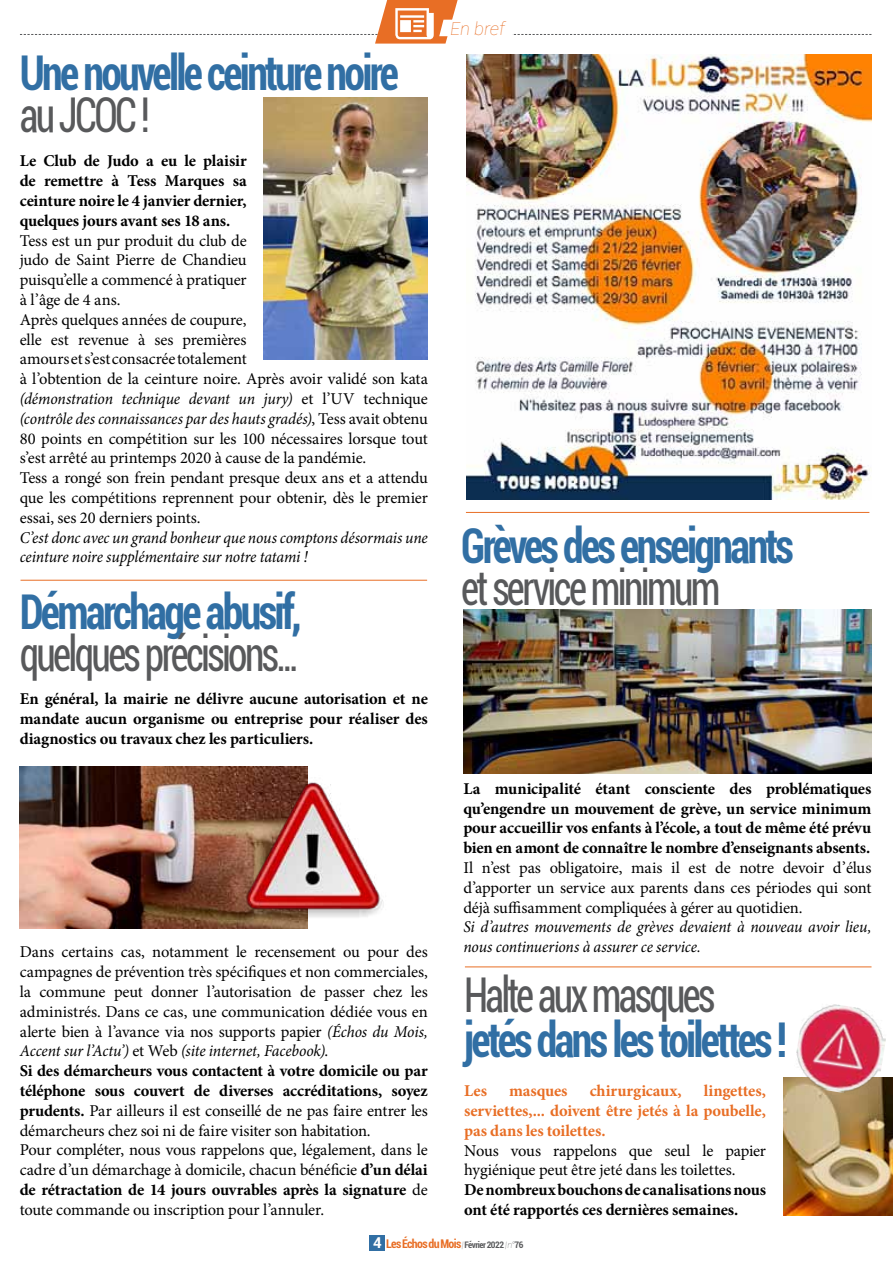
<style>
.page{position:relative;width:893px;height:1263px;background:#fff}
.page>*{position:absolute;margin:0;border:0;box-sizing:border-box;transform-origin:0 0}
.t1{font:700 condensed 48px "Roboto";letter-spacing:-.065em;color:#316fa4;scale:.87 1}
.t2{font:condensed 48px "Roboto";letter-spacing:-.07em;color:#58595b;scale:.82 1}
.t3{font:italic 100 18px "Roboto";color:#e86e25}
.t4{font:16.5px/19.8px "Minion Pro";letter-spacing:-.01em;color:#000}
.t5{font:700 16.5px/19.8px "Minion Pro";letter-spacing:-.01em;color:#000;text-align:justify}
.t6{font:italic 16.5px/19.8px "Minion Pro";letter-spacing:-.01em;color:#000;scale:.95 1}
.t7{font:700 16.5px/19.8px "Minion Pro";letter-spacing:-.01em;color:#e86e25;text-align:justify}
.t8{font:700 condensed 12px "Roboto";letter-spacing:-.06em;color:#e86e25}
.s1{font-style:italic}
.s2{font-weight:700}
.s3{font-stretch:normal;font-size:15px;color:#fff}
.s4{font-weight:100;font-style:italic;font-stretch:normal;font-size:9px;color:#58595b}
.s5{font-size:9px;color:#58595b}
</style>
<div class="page">
<svg style="left:20px;top:0;width:852px;height:44px"></svg>
<div style="left:369px;top:1235px;width:16px;height:15px;background:#316fa4"></div>
<hr style="left:465px;top:966px;width:406px;height:1px;background:#e86e25">
<img style="left:783px;top:1077px;width:110px;height:139px">
<img style="left:20px;top:767px;width:287px;height:161px">
<hr style="left:466px;top:512px;width:403px;height:1px;background:#e86e25">
<img style="left:264px;top:97px;width:164px;height:262px">
<hr style="left:21px;top:580px;width:406px;height:1px;background:#e86e25">
<img style="left:463px;top:610px;width:408px;height:164px">
<img style="left:234px;top:767px;width:150px;height:158px">
<img style="left:466px;top:54px;width:406px;height:446px">
<img style="left:791px;top:1004px;width:99px;height:94px">
<p class="t3" style="left:450px;top:16px;width:56px">En bref</p>
<h1 class="t1" style="left:20px;top:39px;width:437px">Une nouvelle ceinture noire</h1>
<h1 class="t2" style="left:20px;top:82px;width:160px">au JCOC !</h1>
<p class="t5" style="left:20px;top:151px;width:228px">Le Club de Judo a eu le plaisir de remettre à Tess Marques sa ceinture noire le 4 janvier dernier, quelques jours avant ses 18 ans.</p>
<p class="t4" style="left:20px;top:230px;width:410px">Tess est un pur produit du club de<br>judo de Saint Pierre de Chandieu<br>puisqu’elle a commencé à pratiquer<br>à l’âge de 4 ans.<br>Après quelques années de coupure,<br>elle est revenue à ses premières<br>amours et s’est consacrée totalement<br>à l’obtention de la ceinture noire. Après avoir validé son kata <span class="s1">(démonstration technique devant un jury)</span> et l’UV technique <span class="s1">(contrôle des connaissances par des hauts gradés)</span>, Tess avait obtenu 80 points en compétition sur les 100 nécessaires lorsque tout s’est arrêté au printemps 2020 à cause de la pandémie.<br>Tess a rongé son frein pendant presque deux ans et a attendu que les compétitions reprennent pour obtenir, dès le premier essai, ses 20 derniers points.</p>
<p class="t6" style="left:20px;top:527px;width:431px">C’est donc avec un grand bonheur que nous comptons désormais une ceinture noire supplémentaire sur notre tatami !</p>
<h1 class="t1" style="left:461px;top:512px;width:384px">Grèves des enseignants</h1>
<h1 class="t2" style="left:461px;top:554px;width:318px">et service minimum</h1>
<h1 class="t1" style="left:20px;top:578px;width:325px">Démarchage abusif,</h1>
<h1 class="t2" style="left:20px;top:621px;width:342px">quelques précisions...</h1>
<p class="t5" style="left:20px;top:688px;width:410px">En général, la mairie ne délivre aucune autorisation et ne mandate aucun organisme ou entreprise pour réaliser des diagnostics ou travaux chez les particuliers.</p>
<p class="t4" style="left:20px;top:942px;width:410px">Dans certains cas, notamment le recensement ou pour des campagnes de prévention très spécifiques et non commerciales, la commune peut donner l’autorisation de passer chez les administrés. Dans ce cas, une communication dédiée vous en alerte bien à l’avance via nos supports papier <span class="s1">(Échos du Mois, Accent sur l’Actu’)</span> et Web <span class="s1">(site internet, Facebook)</span>.<br><span class="s2">Si des démarcheurs vous contactent à votre domicile ou par téléphone sous couvert de diverses accréditations, soyez prudents.</span> Par ailleurs il est conseillé de ne pas faire entrer les démarcheurs chez soi ni de faire visiter son habitation.<br>Pour compléter, nous vous rappelons que, légalement, dans le cadre d’un démarchage à domicile, chacun bénéficie <span class="s2">d’un délai de rétractation de 14 jours ouvrables après la signature</span> de toute commande ou inscription pour l’annuler.</p>
<p class="t5" style="left:463px;top:778px;width:410px">La municipalité étant consciente des problématiques qu’engendre un mouvement de grève, un service minimum pour accueillir vos enfants à l’école, a tout de même été prévu bien en amont de connaître le nombre d’enseignants absents.</p>
<p class="t4" style="left:463px;top:858px;width:410px;text-align:justify">Il n’est pas obligatoire, mais il est de notre devoir d’élus d’apporter un service aux parents dans ces périodes qui sont déjà suffisamment compliquées à gérer au quotidien.</p>
<p class="t6" style="left:463px;top:917px;width:431px">Si d’autres mouvements de grèves devaient à nouveau avoir lieu, nous continuerions à assurer ce service.</p>
<h1 class="t2" style="left:464px;top:961px;width:308px">Halte aux masques</h1>
<h1 class="t1" style="left:464px;top:1006px;width:373px">jetés dans les toilettes !</h1>
<p class="t7" style="left:464px;top:1081px;width:24px">Les</p>
<p class="t7" style="left:509px;top:1081px;width:60px">masques</p>
<p class="t7" style="left:590px;top:1081px;width:93px">chirurgicaux,</p>
<p class="t7" style="left:464px;top:1081px;width:303px;text-indent:240px">lingettes, serviettes,... doivent être jetés à la poubelle, pas dans les toilettes.</p>
<p class="t4" style="left:464px;top:1140px;width:303px">Nous vous rappelons que seul le papier hygiénique peut être jeté dans les toilettes.</p>
<p class="t5" style="left:464px;top:1180px;width:303px">De nombreux bouchons de canalisations nous ont été rapportés ces dernières semaines.</p>
<p class="t8" style="left:373px;top:1235px;width:152px"><span class="s3">4</span> Les Échos du Mois <span class="s4">|</span> <span class="s5">Février 2022</span> <span class="s4">| n°</span><span class="s5">76</span></p>
</div>
